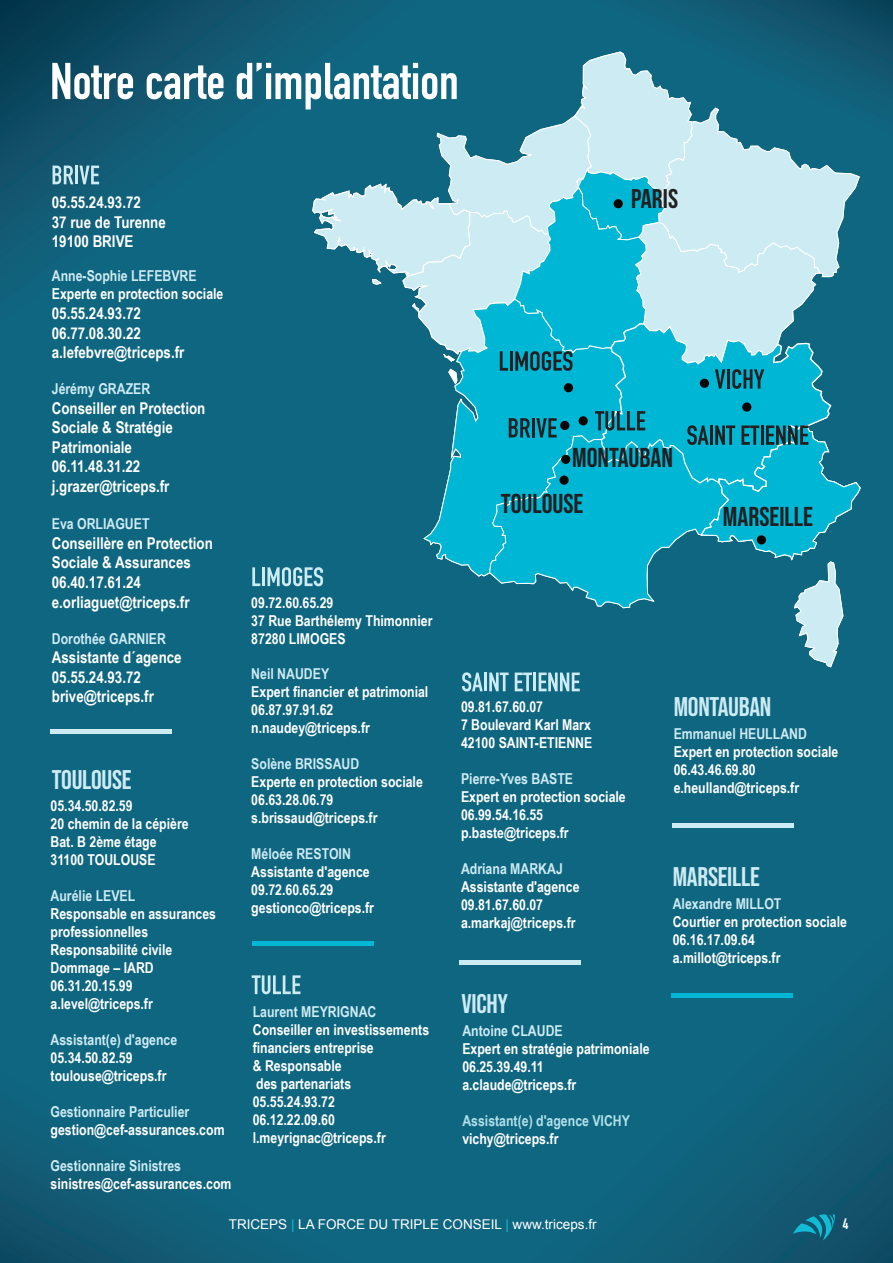
<style>
.page{position:relative;width:893px;height:1263px;background:#fff}
.page>*{position:absolute;margin:0;border:0;box-sizing:border-box;transform-origin:0 0}
.t1{font:27.15px "Bebas Neue";color:#231f20}
.t2{font:27px "Bebas Neue";color:#231f20}
.t3{font:26.85px "Bebas Neue";letter-spacing:-.01em;color:#cdebf3}
.t4{font:700 16.35px/19.5px "Arial Narrow";color:#fff}
.t5{font:700 15px/18px "Arial Narrow";color:#fff}
.t6{font:700 15px "Arial Narrow";color:#cdebf3}
.t7{font:700 15px "Arial Narrow";color:#b1e0e9}
.t8{font:700 15px "DIN Condensed";color:#fff}
.t9{font:13.5px "Arial";color:#fff}
.s1{color:#12bcd5}
</style>
<div class="page">
<img style="left:0;top:0;width:893px;height:1263px">
<svg style="left:52px;top:63px;width:81px;height:36px"></svg>
<svg style="left:147px;top:65px;width:76px;height:34px"></svg>
<svg style="left:252px;top:975px;width:48px;height:19px"></svg>
<svg style="left:53px;top:166px;width:20px;height:18px"></svg>
<hr style="left:75px;top:166px;width:3px;height:18px;background:#cdebf3">
<svg style="left:79px;top:166px;width:20px;height:18px"></svg>
<svg style="left:793px;top:1214px;width:42px;height:26px"></svg>
<svg style="left:237px;top:51px;width:624px;height:640px;background:#3696ad"></svg>
<div style="left:757px;top:535px;width:9px;height:9px;background:#050504;border-radius:50%"></div>
<div style="left:614px;top:199px;width:9px;height:9px;background:#050504;border-radius:50%"></div>
<svg style="left:559px;top:475px;width:10px;height:10px"></svg>
<hr style="left:50px;top:730px;width:122px;height:4px;background:#cdebf3">
<hr style="left:252px;top:942px;width:122px;height:4px;background:#00b6d5">
<hr style="left:459px;top:961px;width:122px;height:4px;background:#cdebf3">
<hr style="left:671px;top:994px;width:122px;height:4px;background:#00b6d5">
<hr style="left:672px;top:824px;width:122px;height:4px;background:#cdebf3">
<div style="left:561px;top:455px;width:9px;height:9px;background:#050504;border-radius:50%"></div>
<p class="t4" style="left:52px;top:192px;width:116px">05.55.24.93.72<br>37 rue de Turenne<br>19100 BRIVE</p>
<p class="t6" style="left:52px;top:265px;width:146px">Anne-Sophie LEFEBVRE</p>
<p class="t5" style="left:52px;top:284px;width:173px">Experte en protection sociale</p>
<p class="t4" style="left:52px;top:303px;width:134px">05.55.24.93.72<br>06.77.08.30.22 a.lefebvre@triceps.fr</p>
<p class="t6" style="left:52px;top:377px;width:100px">Jérémy GRAZER</p>
<p class="t4" style="left:52px;top:397px;width:155px">Conseiller en Protection<br>Sociale &amp; Stratégie<br>Patrimoniale<br>06.11.48.31.22 j.grazer@triceps.fr</p>
<p class="t6" style="left:52px;top:513px;width:99px">Eva ORLIAGUET</p>
<p class="t4" style="left:52px;top:533px;width:163px">Conseillère en Protection<br>Sociale &amp; Assurances<br>06.40.17.61.24 e.orliaguet@triceps.fr</p>
<p class="t6" style="left:52px;top:627px;width:116px">Dorothée GARNIER</p>
<p class="t4" style="left:52px;top:647px;width:131px">Assistante d´agence<br>05.55.24.93.72 brive@triceps.fr</p>
<h3 class="t3" style="left:52px;top:764px;width:81px">TOULOUSE</h3>
<p class="t5" style="left:51px;top:796px;width:140px">05.34.50.82.59<br>20 chemin de la cépière<br>Bat. B 2ème étage<br>31100 TOULOUSE</p>
<p class="t6" style="left:51px;top:884px;width:86px">Aurélie LEVEL</p>
<p class="t5" style="left:51px;top:904px;width:167px">Responsable en assurances professionnelles<br>Responsabilité civile<br>Dommage – IARD<br>06.31.20.15.99 a.level@triceps.fr</p>
<p class="t6" style="left:51px;top:1028px;width:128px">Assistant(e) d'agence</p>
<p class="t5" style="left:51px;top:1048px;width:117px">05.34.50.82.59 toulouse@triceps.fr</p>
<p class="t6" style="left:51px;top:1100px;width:140px">Gestionnaire Particulier</p>
<p class="t5" style="left:51px;top:1120px;width:176px">gestion@cef-assurances.com</p>
<p class="t6" style="left:51px;top:1154px;width:132px">Gestionnaire Sinistres</p>
<p class="t5" style="left:51px;top:1174px;width:182px">sinistres@cef-assurances.com</p>
<p class="t5" style="left:251px;top:593px;width:183px">09.72.60.65.29<br>37 Rue Barthélemy Thimonnier<br>87280 LIMOGES</p>
<p class="t6" style="left:251px;top:662px;width:79px">Neil NAUDEY</p>
<p class="t5" style="left:251px;top:682px;width:179px">Expert financier et patrimonial<br>06.87.97.91.62 n.naudey@triceps.fr</p>
<p class="t6" style="left:251px;top:752px;width:109px">Solène BRISSAUD</p>
<p class="t5" style="left:251px;top:772px;width:173px">Experte en protection sociale<br>06.63.28.06.79 s.brissaud@triceps.fr</p>
<p class="t6" style="left:251px;top:842px;width:101px">Méloée RESTOIN</p>
<p class="t5" style="left:251px;top:862px;width:124px">Assistante d'agence<br>09.72.60.65.29 gestionco@triceps.fr</p>
<p class="t6" style="left:253px;top:1000px;width:125px">Laurent MEYRIGNAC</p>
<p class="t5" style="left:253px;top:1020px;width:178px">Conseiller en investissements financiers entreprise<br>&amp; Responsable<br>des partenariats<br>05.55.24.93.72<br>06.12.22.09.60 l.meyrignac@triceps.fr</p>
<h2 class="t2" style="left:631px;top:184px;width:49px">PARIS</h2>
<h1 class="t1" style="left:572px;top:442px;width:102px">MONTAUBAN</h1>
<h1 class="t1" style="left:501px;top:488px;width:84px">TOULOUSE</h1>
<h1 class="t1" style="left:723px;top:502px;width:92px">MARSEILLE</h1>
<p class="t5" style="left:461px;top:697px;width:133px">09.81.67.60.07<br>7 Boulevard Karl Marx<br>42100 SAINT-ETIENNE</p>
<p class="t6" style="left:461px;top:768px;width:114px">Pierre-Yves BASTE</p>
<p class="t5" style="left:461px;top:787px;width:166px">Expert en protection sociale<br>06.99.54.16.55 p.baste@triceps.fr</p>
<p class="t6" style="left:461px;top:858px;width:103px">Adriana MARKAJ</p>
<p class="t5" style="left:461px;top:877px;width:120px">Assistante d'agence<br>09.81.67.60.07 a.markaj@triceps.fr</p>
<h3 class="t3" style="left:462px;top:989px;width:48px">VICHY</h3>
<p class="t6" style="left:462px;top:1019px;width:102px">Antoine CLAUDE</p>
<p class="t5" style="left:462px;top:1039px;width:189px">Expert en stratégie patrimoniale<br>06.25.39.49.11 a.claude@triceps.fr</p>
<p class="t7" style="left:462px;top:1109px;width:169px">Assistant(e) d'agence VICHY</p>
<p class="t5" style="left:462px;top:1129px;width:98px">vichy@triceps.fr</p>
<h3 class="t3" style="left:674px;top:692px;width:99px">MONTAUBAN</h3>
<p class="t6" style="left:674px;top:722px;width:135px">Emmanuel HEULLAND</p>
<p class="t5" style="left:674px;top:742px;width:166px">Expert en protection sociale<br>06.43.46.69.80 e.heulland@triceps.fr</p>
<h3 class="t3" style="left:673px;top:862px;width:89px">MARSEILLE</h3>
<p class="t6" style="left:673px;top:892px;width:110px">Alexandre MILLOT</p>
<p class="t5" style="left:673px;top:912px;width:176px">Courtier en protection sociale<br>06.16.17.09.64 a.millot@triceps.fr</p>
<p class="t9" style="left:229px;top:1215px;width:369px">TRICEPS <span class="s1">|</span> LA FORCE DU TRIPLE CONSEIL <span class="s1">|</span> www.triceps.fr</p>
<p class="t8" style="left:843px;top:1213px;width:7px">4</p>
</div>
